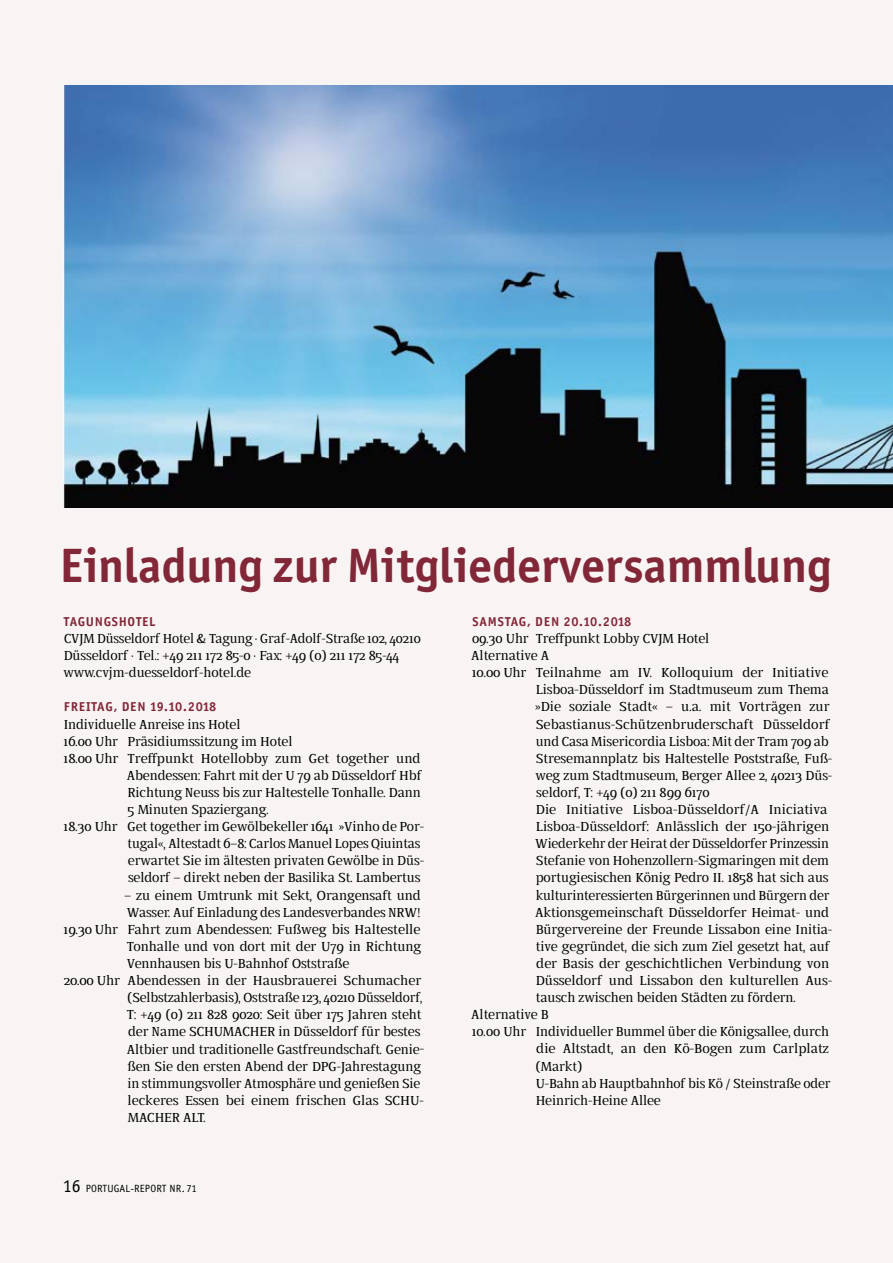
<style>
.page{position:relative;width:893px;height:1263px;background:#f8f4f3}
.page>*{position:absolute;margin:0;border:0;box-sizing:border-box;transform-origin:0 0}
.t1{font:48.45px "Officina Sans Bold ITC";color:#812738}
.t2{font:12.9px/17.1px "BUOZZI";letter-spacing:-.01em;color:#000}
.t3{font:12.9px "Officina Sans Bold ITC";letter-spacing:.05em;color:#812738}
.t4{font:10.5px "Officina Sans Book ITC";letter-spacing:.01em;color:#000}
.s1{font-size:18px}
</style>
<div class="page">
<img style="left:64px;top:85px;width:829px;height:422px">
<h1 class="t1" style="left:60px;top:535px;width:774px">Einladung zur Mitgliederversammlung</h1>
<p class="t3" style="left:64px;top:614px;width:93px">TAGUNGSHOTEL</p>
<p class="t2" style="left:63px;top:630px;width:359px">CVJM Düsseldorf Hotel &amp; Tagung · Graf-Adolf-Straße 102, 40210<br>Düsseldorf · Tel.: +49 211 172 85-0 · Fax: +49 (0) 211 172 85-44 www.cvjm-duesseldorf-hotel.de</p>
<p class="t3" style="left:64px;top:699px;width:154px">FREITAG, DEN 19.10.2018</p>
<p class="t2" style="left:64px;top:716px;width:178px">Individuelle Anreise ins Hotel</p>
<p class="t2" style="left:64px;top:733px;width:230px">16.00 Uhr Präsidiumssitzung im Hotel</p>
<p class="t2" style="left:64px;top:750px;width:358px">18.00 Uhr Treffpunkt Hotellobby zum Get together und</p>
<p class="t2" style="left:127px;top:767px;width:297px">Abendessen: Fahrt mit der U 79 ab Düsseldorf Hbf</p>
<p class="t2" style="left:127px;top:784px;width:295px">Richtung Neuss bis zur Haltestelle Tonhalle. Dann</p>
<p class="t2" style="left:128px;top:801px;width:142px">5 Minuten Spaziergang.</p>
<p class="t2" style="left:64px;top:818px;width:362px">18.30 Uhr Get together im Gewölbekeller 1641 »Vinho de Por-</p>
<p class="t2" style="left:128px;top:835px;width:294px">tugal«, Altestadt 6−8: Carlos Manuel Lopes Qiuintas</p>
<p class="t2" style="left:128px;top:853px;width:298px">erwartet Sie im ältesten privaten Gewölbe in Düs-</p>
<p class="t2" style="left:128px;top:870px;width:294px">seldorf − direkt neben der Basilika St. Lambertus</p>
<p class="t2" style="left:124px;top:887px;width:298px">− zu einem Umtrunk mit Sekt, Orangensaft und</p>
<p class="t2" style="left:127px;top:904px;width:296px">Wasser. Auf Einladung des Landesverbandes NRW!</p>
<p class="t2" style="left:64px;top:921px;width:358px">19.30 Uhr Fahrt zum Abendessen: Fußweg bis Haltestelle</p>
<p class="t2" style="left:127px;top:938px;width:296px">Tonhalle und von dort mit der U79 in Richtung</p>
<p class="t2" style="left:127px;top:955px;width:224px">Vennhausen bis U-Bahnhof Oststraße</p>
<p class="t2" style="left:64px;top:972px;width:359px">20.00 Uhr Abendessen in der Hausbrauerei Schumacher</p>
<p class="t2" style="left:128px;top:989px;width:296px">(Selbstzahlerbasis), Oststraße 123, 40210 Düsseldorf,</p>
<p class="t2" style="left:127px;top:1006px;width:296px">T: +49 (0) 211 828 9020: Seit über 175 Jahren steht</p>
<p class="t2" style="left:128px;top:1024px;width:294px">der Name SCHUMACHER in Düsseldorf für bestes</p>
<p class="t2" style="left:127px;top:1041px;width:299px">Altbier und traditionelle Gastfreundschaft. Genie-</p>
<p class="t2" style="left:127px;top:1058px;width:295px">ßen Sie den ersten Abend der DPG-Jahrestagung</p>
<p class="t2" style="left:128px;top:1075px;width:294px">in stimmungsvoller Atmosphäre und genießen Sie</p>
<p class="t2" style="left:127px;top:1092px;width:297px">leckeres Essen bei einem frischen Glas SCHU-</p>
<p class="t2" style="left:128px;top:1109px;width:80px">MACHER ALT.</p>
<p class="t3" style="left:473px;top:614px;width:160px">SAMSTAG, DEN 20.10.2018</p>
<p class="t2" style="left:472px;top:630px;width:239px">09.30 Uhr Treffpunkt Lobby CVJM Hotel</p>
<p class="t2" style="left:471px;top:647px;width:80px">Alternative A</p>
<p class="t2" style="left:472px;top:664px;width:358px">10.00 Uhr Teilnahme am IV. Kolloquium der Initiative</p>
<p class="t2" style="left:536px;top:682px;width:295px">Lisboa-Düsseldorf im Stadtmuseum zum Thema</p>
<p class="t2" style="left:535px;top:699px;width:296px">»Die soziale Stadt« − u.a. mit Vorträgen zur</p>
<p class="t2" style="left:536px;top:716px;width:296px">Sebastianus-Schützenbruderschaft Düsseldorf</p>
<p class="t2" style="left:536px;top:733px;width:294px">und Casa Misericordia Lisboa: Mit der Tram 709 ab</p>
<p class="t2" style="left:536px;top:750px;width:298px">Stresemannplatz bis Haltestelle Poststraße, Fuß-</p>
<p class="t2" style="left:535px;top:767px;width:298px">weg zum Stadtmuseum, Berger Allee 2, 40213 Düs-</p>
<p class="t2" style="left:536px;top:784px;width:175px">seldorf, T: +49 (0) 211 899 6170</p>
<p class="t2" style="left:536px;top:801px;width:293px">Die Initiative Lisboa-Düsseldorf/A Iniciativa</p>
<p class="t2" style="left:536px;top:818px;width:295px">Lisboa-Düsseldorf: Anlässlich der 150-jährigen</p>
<p class="t2" style="left:535px;top:835px;width:295px">Wiederkehr der Heirat der Düsseldorfer Prinzessin</p>
<p class="t2" style="left:536px;top:853px;width:295px">Stefanie von Hohenzollern-Sigmaringen mit dem</p>
<p class="t2" style="left:536px;top:870px;width:294px">portugiesischen König Pedro II. 1858 hat sich aus</p>
<p class="t2" style="left:536px;top:887px;width:295px">kulturinteressierten Bürgerinnen und Bürgern der</p>
<p class="t2" style="left:535px;top:904px;width:296px">Aktionsgemeinschaft Düsseldorfer Heimat- und</p>
<p class="t2" style="left:536px;top:921px;width:297px">Bürgervereine der Freunde Lissabon eine Initia-</p>
<p class="t2" style="left:536px;top:938px;width:296px">tive gegründet, die sich zum Ziel gesetzt hat, auf</p>
<p class="t2" style="left:536px;top:955px;width:294px">der Basis der geschichtlichen Verbindung von</p>
<p class="t2" style="left:536px;top:972px;width:298px">Düsseldorf und Lissabon den kulturellen Aus-</p>
<p class="t2" style="left:536px;top:989px;width:262px">tausch zwischen beiden Städten zu fördern.</p>
<p class="t2" style="left:471px;top:1006px;width:79px">Alternative B</p>
<p class="t2" style="left:472px;top:1024px;width:359px">10.00 Uhr Individueller Bummel über die Königsallee, durch</p>
<p class="t2" style="left:536px;top:1041px;width:294px">die Altstadt, an den Kö-Bogen zum Carlplatz</p>
<p class="t2" style="left:536px;top:1058px;width:48px">(Markt)</p>
<p class="t2" style="left:536px;top:1075px;width:296px">U-Bahn ab Hauptbahnhof bis Kö / Steinstraße oder</p>
<p class="t2" style="left:536px;top:1092px;width:127px">Heinrich-Heine Allee</p>
<p class="t4" style="left:63px;top:1182px;width:135px"><span class="s1">16</span> PORTUGAL-REPORT NR. 71</p>
</div>
